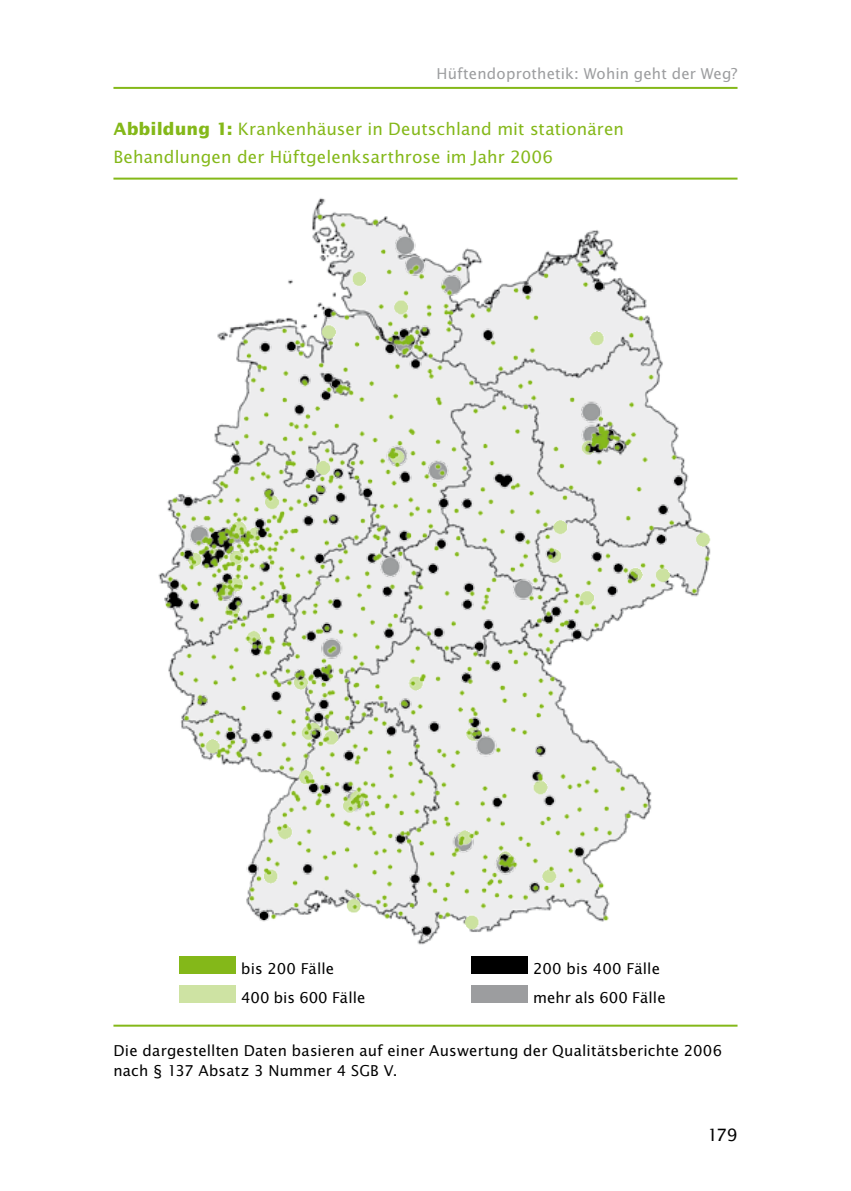
<style>
.page{position:relative;width:851px;height:1191px;background:#fff}
.page>*{position:absolute;margin:0;border:0;box-sizing:border-box;transform-origin:0 0}
.t1{font:17px/28px "Lucida Sans";letter-spacing:.005em;color:#84b819}
.t2{font:17px "Lucida Sans";color:#000}
.t3{font:15px/20px "Lucida Sans";letter-spacing:.005em;color:#000}
.t4{font:15px "Lucida Sans";letter-spacing:.01em;color:#9c9d9f}
.s1{font-weight:700}
</style>
<div class="page">
<hr style="left:113px;top:87px;width:624px;height:2px;background:#84b819">
<hr style="left:113px;top:178px;width:624px;height:2px;background:#84b819">
<img style="left:158px;top:198px;width:553px;height:747px">
<div style="left:471px;top:956px;width:56px;height:17px;background:#000"></div>
<div style="left:179px;top:956px;width:56px;height:17px;background:#84b819"></div>
<hr style="left:113px;top:1024px;width:624px;height:2px;background:#84b819">
<div style="left:179px;top:985px;width:56px;height:17px;background:#cee3a3"></div>
<div style="left:471px;top:985px;width:56px;height:17px;background:#9c9d9f"></div>
<p class="t4" style="left:436px;top:65px;width:302px">Hüftendoprothetik: Wohin geht der Weg?</p>
<p class="t1" style="left:113px;top:115px;width:512px"><span class="s1">Abbildung 1:</span> Krankenhäuser in Deutschland mit stationären<br>Behandlungen der Hüftgelenksarthrose im Jahr 2006</p>
<p class="t3" style="left:241px;top:958px;width:95px">bis 200 Fälle</p>
<p class="t3" style="left:533px;top:958px;width:128px">200 bis 400 Fälle</p>
<p class="t3" style="left:241px;top:986px;width:126px">400 bis 600 Fälle</p>
<p class="t3" style="left:533px;top:986px;width:134px">mehr als 600 Fälle</p>
<p class="t3" style="left:113px;top:1040px;width:610px">Die dargestellten Daten basieren auf einer Auswertung der Qualitätsberichte 2006 nach § 137 Absatz 3 Nummer 4 SGB V.</p>
<p class="t2" style="left:707px;top:1124px;width:32px">179</p>
</div>
